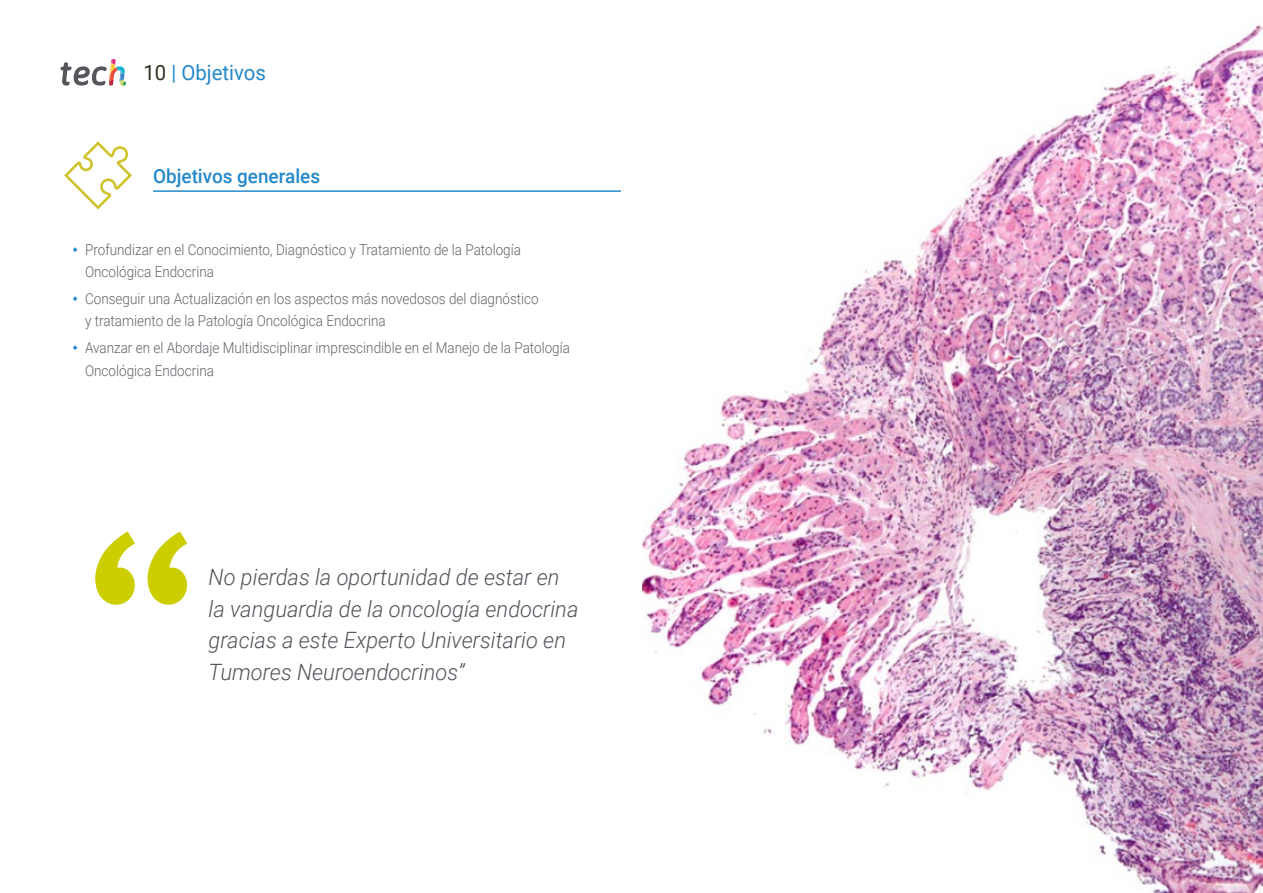
<style>
.page{position:relative;width:1263px;height:893px;background:#fff}
.page>*{position:absolute;margin:0;border:0;box-sizing:border-box;transform-origin:0 0}
.t1{font:italic 300 22.5px/31.5px "Roboto";color:#52555b}
.t2{font:21px "Roboto";color:#2488c9}
.t3{font:500 19.5px "Roboto";color:#2488c9}
.t4{font:300 15px/22.5px "Roboto";color:#61646a;scale:.9 1}
.s1{color:#312e20}
</style>
<div class="page">
<hr style="left:153px;top:191px;width:468px;height:1px;background:#2488c9">
<svg style="left:64px;top:141px;width:68px;height:69px"></svg>
<svg style="left:61px;top:59px;width:65px;height:27px"></svg>
<img style="left:642px;top:25px;width:621px;height:868px">
<svg style="left:95px;top:531px;width:92px;height:74px"></svg>
<h2 class="t2" style="left:144px;top:57px;width:124px"><span class="s1">10</span> | Objetivos</h2>
<h3 class="t3" style="left:153px;top:162px;width:169px">Objetivos generales</h3>
<p class="t4" style="left:85px;top:237px;width:486px">Profundizar en el Conocimiento, Diagnóstico y Tratamiento de la Patología<br>Oncológica Endocrina</p>
<p class="t4" style="left:85px;top:287px;width:506px">Conseguir una Actualización en los aspectos más novedosos del diagnóstico y tratamiento de la Patología Oncológica Endocrina</p>
<p class="t4" style="left:85px;top:336px;width:540px">Avanzar en el Abordaje Multidisciplinar imprescindible en el Manejo de la Patología<br>Oncológica Endocrina</p>
<h1 class="t1" style="left:209px;top:561px;width:371px">No pierdas la oportunidad de estar en la vanguardia de la oncología endocrina gracias a este Experto Universitario en Tumores Neuroendocrinos”</h1>
</div>
